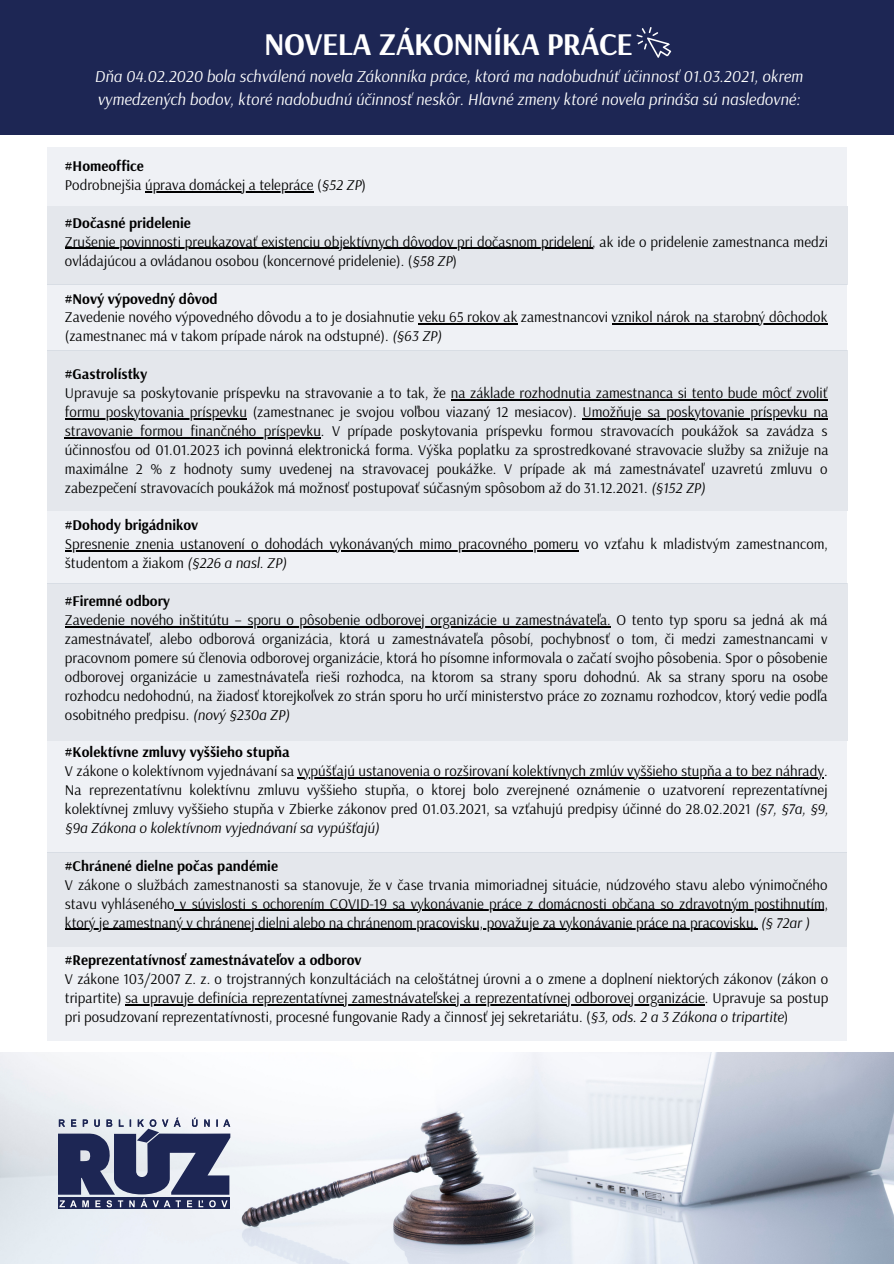
<style>
.page{position:relative;width:894px;height:1264px;background:#fff}
.page>*{position:absolute;margin:0;border:0;box-sizing:border-box;transform-origin:0 0}
.t1{font:700 31.5px "Arsenal";letter-spacing:-.02em;color:#fff}
.t2{font:italic 16.5px "Arsenal";color:#fff}
.t3{font:14.85px/18.9px "Arsenal";color:#000;text-align:justify}
.t4{font:700 14.85px "Arsenal";color:#000}
.s1{font-style:italic}
</style>
<div class="page">
<img style="left:0;top:1052px;width:893px;height:211px">
<svg style="left:58px;top:1207px;width:171px;height:1px"></svg>
<svg style="left:58px;top:1117px;width:172px;height:90px;background:#646b8a"></svg>
<div style="left:0;top:0;width:893px;height:134px;background:#1d2654"></div>
<div style="left:47px;top:147px;width:799px;height:59px;background:#eff1f5"></div>
<div style="left:47px;top:284px;width:799px;height:67px;background:#eff1f5"></div>
<div style="left:47px;top:511px;width:798px;height:72px;background:#eff1f5"></div>
<div style="left:47px;top:741px;width:799px;height:111px;background:#eff1f5"></div>
<div style="left:47px;top:946px;width:799px;height:94px;background:#eff1f5"></div>
<div style="left:47px;top:206px;width:800px;height:78px;background:#e4e7ec"></div>
<div style="left:47px;top:350px;width:800px;height:161px;background:#e4e7ec"></div>
<div style="left:47px;top:583px;width:800px;height:158px;background:#e4e7ec"></div>
<div style="left:47px;top:852px;width:798px;height:94px;background:#e4e7ec"></div>
<hr style="left:145px;top:191px;width:168px;height:1px;background:#000">
<hr style="left:65px;top:248px;width:527px;height:1px;background:#000">
<hr style="left:418px;top:323px;width:99px;height:1px;background:#000">
<hr style="left:611px;top:323px;width:216px;height:1px;background:#000">
<hr style="left:450px;top:399px;width:377px;height:1px;background:#000">
<hr style="left:65px;top:418px;width:182px;height:1px;background:#000">
<hr style="left:582px;top:418px;width:245px;height:1px;background:#000">
<hr style="left:65px;top:437px;width:256px;height:1px;background:#000">
<hr style="left:65px;top:550px;width:513px;height:1px;background:#000">
<hr style="left:65px;top:626px;width:545px;height:1px;background:#000">
<hr style="left:297px;top:777px;width:526px;height:1px;background:#000">
<hr style="left:175px;top:909px;width:653px;height:1px;background:#000">
<hr style="left:65px;top:928px;width:692px;height:1px;background:#000">
<hr style="left:125px;top:1004px;width:579px;height:1px;background:#000">
<svg style="left:636px;top:27px;width:36px;height:31px"></svg>
<p class="t1" style="left:264px;top:24px;width:370px">NOVELA ZÁKONNÍKA PRÁCE</p>
<p class="t2" style="left:94px;top:66px;width:709px">Dňa 04.02.2020 bola schválená novela Zákonníka práce, ktorá ma nadobudnúť účinnosť 01.03.2021, okrem</p>
<p class="t2" style="left:97px;top:88px;width:704px">vymedzených bodov, ktoré nadobudnú účinnosť neskôr. Hlavné zmeny ktoré novela prináša sú nasledovné:</p>
<p class="t4" style="left:65px;top:156px;width:80px">#Homeoffice</p>
<p class="t3" style="left:65px;top:175px;width:302px">Podrobnejšia úprava domáckej a telepráce (<span class="s1">§52 ZP</span>)</p>
<p class="t4" style="left:65px;top:213px;width:127px">#Dočasné pridelenie</p>
<p class="t3" style="left:65px;top:232px;width:764px">Zrušenie povinnosti preukazovať existenciu objektívnych dôvodov pri dočasnom pridelení, ak ide o pridelenie zamestnanca medzi ovládajúcou a ovládanou osobou (koncernové pridelenie). (<span class="s1">§58 ZP</span>)</p>
<p class="t4" style="left:65px;top:289px;width:154px">#Nový výpovedný dôvod</p>
<p class="t3" style="left:65px;top:307px;width:763px">Zavedenie nového výpovedného dôvodu a to je dosiahnutie veku 65 rokov ak zamestnancovi vznikol nárok na starobný dôchodok (zamestnanec má v takom prípade nárok na odstupné). <span class="s1">(§63 ZP)</span></p>
<p class="t4" style="left:65px;top:364px;width:84px">#Gastrolístky</p>
<p class="t3" style="left:65px;top:383px;width:764px">Upravuje sa poskytovanie príspevku na stravovanie a to tak, že na základe rozhodnutia zamestnanca si tento bude môcť zvoliť formu poskytovania príspevku (zamestnanec je svojou voľbou viazaný 12 mesiacov). Umožňuje sa poskytovanie príspevku na stravovanie formou finančného príspevku. V prípade poskytovania príspevku formou stravovacích poukážok sa zavádza s účinnosťou od 01.01.2023 ich povinná elektronická forma. Výška poplatku za sprostredkované stravovacie služby sa znižuje na maximálne 2 % z hodnoty sumy uvedenej na stravovacej poukážke. V prípade ak má zamestnávateľ uzavretú zmluvu o zabezpečení stravovacích poukážok má možnosť postupovať súčasným spôsobom až do 31.12.2021. <span class="s1">(§152 ZP)</span></p>
<p class="t4" style="left:65px;top:515px;width:135px">#Dohody brigádnikov</p>
<p class="t3" style="left:65px;top:534px;width:764px">Spresnenie znenia ustanovení o dohodách vykonávaných mimo pracovného pomeru vo vzťahu k mladistvým zamestnancom, študentom a žiakom <span class="s1">(§226 a nasl. ZP)</span></p>
<p class="t4" style="left:65px;top:591px;width:107px">#Firemné odbory</p>
<p class="t3" style="left:65px;top:610px;width:764px">Zavedenie nového inštitútu – sporu o pôsobenie odborovej organizácie u zamestnávateľa. O tento typ sporu sa jedná ak má zamestnávateľ, alebo odborová organizácia, ktorá u zamestnávateľa pôsobí, pochybnosť o tom, či medzi zamestnancami v pracovnom pomere sú členovia odborovej organizácie, ktorá ho písomne informovala o začatí svojho pôsobenia. Spor o pôsobenie odborovej organizácie u zamestnávateľa rieši rozhodca, na ktorom sa strany sporu dohodnú. Ak sa strany sporu na osobe rozhodcu nedohodnú, na žiadosť ktorejkoľvek zo strán sporu ho určí ministerstvo práce zo zoznamu rozhodcov, ktorý vedie podľa osobitného predpisu. <span class="s1">(nový §230a ZP)</span></p>
<p class="t4" style="left:65px;top:742px;width:226px">#Kolektívne zmluvy vyššieho stupňa</p>
<p class="t3" style="left:65px;top:761px;width:764px">V zákone o kolektívnom vyjednávaní sa vypúšťajú ustanovenia o rozširovaní kolektívnych zmlúv vyššieho stupňa a to bez náhrady.<br>Na reprezentatívnu kolektívnu zmluvu vyššieho stupňa, o ktorej bolo zverejnené oznámenie o uzatvorení reprezentatívnej kolektívnej zmluvy vyššieho stupňa v Zbierke zákonov pred 01.03.2021, sa vzťahujú predpisy účinné do 28.02.2021 <span class="s1">(§7, §7a, §9, §9a Zákona o kolektívnom vyjednávaní sa vypúšťajú)</span></p>
<p class="t4" style="left:65px;top:856px;width:214px">#Chránené dielne počas pandémie</p>
<p class="t3" style="left:65px;top:874px;width:764px">V zákone o službách zamestnanosti sa stanovuje, že v čase trvania mimoriadnej situácie, núdzového stavu alebo výnimočného stavu vyhláseného v súvislosti s ochorením COVID-19 sa vykonávanie práce z domácnosti občana so zdravotným postihnutím, ktorý je zamestnaný v chránenej dielni alebo na chránenom pracovisku, považuje za vykonávanie práce na pracovisku. <span class="s1">(§ 72ar )</span></p>
<p class="t4" style="left:65px;top:950px;width:298px">#Reprezentatívnosť zamestnávateľov a odborov</p>
<p class="t3" style="left:65px;top:969px;width:764px">V zákone 103/2007 Z. z. o trojstranných konzultáciách na celoštátnej úrovni a o zmene a doplnení niektorých zákonov (zákon o tripartite) sa upravuje definícia reprezentatívnej zamestnávateľskej a reprezentatívnej odborovej organizácie. Upravuje sa postup pri posudzovaní reprezentatívnosti, procesné fungovanie Rady a činnosť jej sekretariátu. (<span class="s1">§3, ods. 2 a 3 Zákona o tripartite</span>)</p>
</div>
